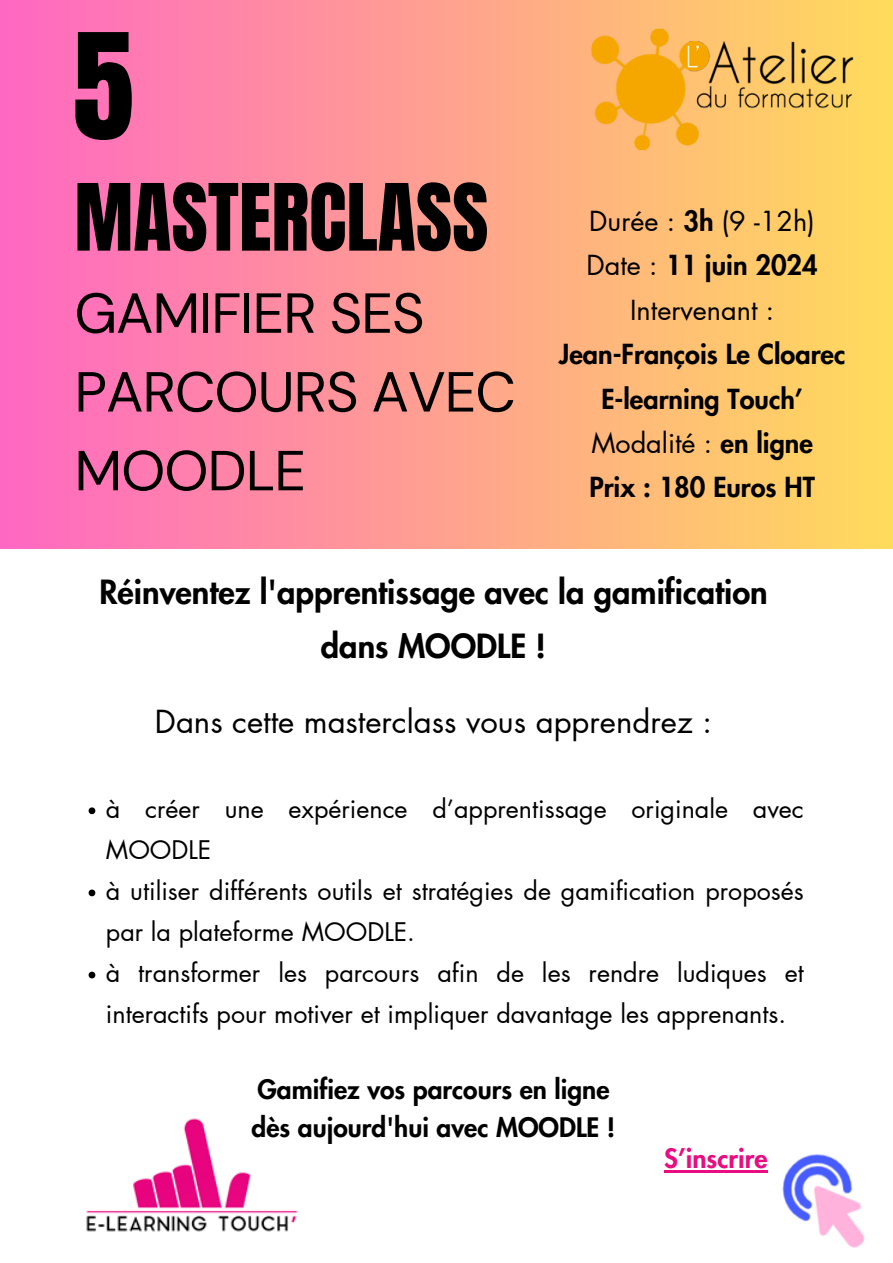
<style>
.page{position:relative;width:893px;height:1263px;background:#fff}
.page>*{position:absolute;margin:0;border:0;box-sizing:border-box;transform-origin:0 0}
.t1{font:123.75px "Anton";color:#000}
.t2{font:78.75px "Anton";color:#000}
.t3{font:56.25px/78.8px "DM Sans";letter-spacing:-.015em;color:#000}
.t4{font:800 32.55px/53.4px "Futura LT Pro";color:#000;text-align:center}
.t5{font:31.05px "Futura LT Pro";color:#000}
.t6{font:800 27px/44.4px "Futura LT Pro";color:#000;text-align:center}
.t7{font:27px/44.4px "Futura LT Pro";color:#000;text-align:center}
.t8{font:800 26.25px/37.7px "Futura LT Pro";color:#000}
.t9{font:800 26.25px "Futura LT Pro";color:#e80d80}
.t10{font:25.05px/41.1px "Futura LT Pro";color:#000}
.s1{font-weight:800}
.s2{font-weight:400}
</style>
<div class="page">
<div style="left:0;top:0;width:893px;height:549px;background:linear-gradient(to right,#ff67c3,#ffdc5b)"></div>
<img style="left:591px;top:27px;width:262px;height:124px">
<img style="left:86px;top:1118px;width:212px;height:114px">
<hr style="left:664px;top:1170px;width:103px;height:2px;background:#e80d80">
<svg style="left:89px;top:807px;width:6px;height:7px"></svg>
<svg style="left:89px;top:889px;width:6px;height:7px"></svg>
<svg style="left:89px;top:972px;width:6px;height:6px"></svg>
<img style="left:782px;top:1154px;width:83px;height:94px">
<h1 class="t1" style="left:73px;top:-2px;width:63px">5</h1>
<h2 class="t2" style="left:74px;top:161px;width:415px">MASTERCLASS</h2>
<h3 class="t3" style="left:74px;top:274px;width:443px">GAMIFIER SES<br>PARCOURS AVEC<br>MOODLE</h3>
<p class="t7" style="left:586px;top:200px;width:233px">Durée : <span class="s1">3h</span> (9 -12h)<br>Date : <span class="s1">11 juin 2024<br></span>Intervenant :</p>
<p class="t6" style="left:559px;top:333px;width:288px">Jean-François Le Cloarec<br>E-learning Touch’<br><span class="s2">Modalité :</span> en ligne<br>Prix : 180 Euros HT</p>
<p class="t4" style="left:99px;top:567px;width:670px">Réinventez l'apprentissage avec la gamification dans MOODLE !</p>
<p class="t5" style="left:155px;top:707px;width:559px">Dans cette masterclass vous apprendrez :</p>
<p class="t10" style="left:106px;top:789px;width:699px">à créer une expérience d’apprentissage originale avec MOODLE<br>à utiliser différents outils et stratégies de gamification proposés par la plateforme MOODLE.<br>à transformer les parcours afin de les rendre ludiques et interactifs pour motiver et impliquer davantage les apprenants.</p>
<p class="t8" style="left:252px;top:1071px;width:365px">Gamifiez vos parcours en ligne dès aujourd'hui avec MOODLE !</p>
<p class="t9" style="left:664px;top:1146px;width:105px">S’inscrire</p>
</div>
